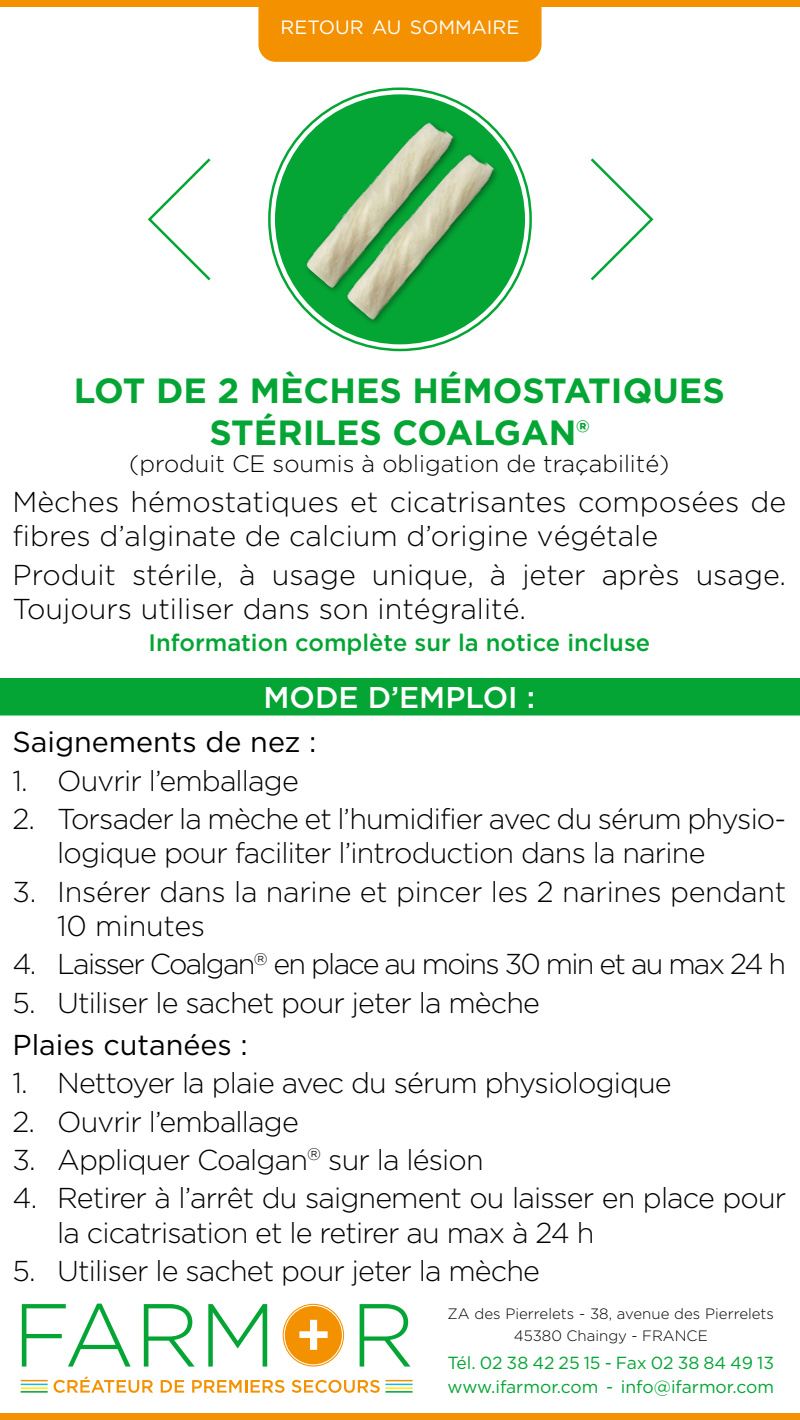
<style>
.page{position:relative;width:800px;height:1420px;background:#fff}
.page>*{position:absolute;margin:0;border:0;box-sizing:border-box;transform-origin:0 0}
.t1{font:700 35px/42px "Gotham";color:#05a535;text-align:center}
.t2{font:500 30px "Gotham";color:#fff}
.t3{font:300 28.75px/34.5px "Gotham";letter-spacing:-.03em;color:#000}
.t4{font:300 28.75px/34.5px "Gotham";color:#000}
.t5{font:300 28.75px/34.5px "Gotham";letter-spacing:-.01em;color:#000}
.t6{font:300 28.75px "Gotham";letter-spacing:-.06em;color:#000}
.t7{font:28.75px "Gotham";color:#000}
.t8{font:300 23.75px "Gotham";color:#000}
.t9{font:500 23.75px "Gotham";color:#05a535}
.t10{font:19.25px "Gotham";color:#fff}
.t11{font:17.5px/23.8px "Gotham";color:#05a535}
.t12{font:300 15px/21.2px "Gotham";color:#000;text-align:center}
.s1{font-weight:400}
</style>
<div class="page">
<div style="left:258px;top:6px;width:284px;height:56px;background:#f39100"></div>
<svg style="left:22px;top:1304px;width:109px;height:63px"></svg>
<svg style="left:144px;top:1304px;width:51px;height:63px"></svg>
<svg style="left:208px;top:1304px;width:59px;height:63px"></svg>
<svg style="left:360px;top:1304px;width:50px;height:63px"></svg>
<svg style="left:54px;top:1376px;width:99px;height:17px"></svg>
<svg style="left:161px;top:1380px;width:23px;height:13px"></svg>
<svg style="left:192px;top:1380px;width:92px;height:13px"></svg>
<svg style="left:292px;top:1380px;width:88px;height:13px"></svg>
<hr style="left:21px;top:1387px;width:27px;height:2px;background:#ffed00">
<hr style="left:386px;top:1387px;width:27px;height:2px;background:#ffed00">
<svg style="left:21px;top:1380px;width:27px;height:5px"></svg>
<svg style="left:386px;top:1380px;width:27px;height:5px"></svg>
<hr style="left:21px;top:1391px;width:27px;height:2px;background:#05a535">
<hr style="left:386px;top:1391px;width:27px;height:2px;background:#05a535">
<svg style="left:283px;top:1304px;width:61px;height:63px"></svg>
<div style="left:0;top:1414px;width:800px;height:6px;background:#f39100"></div>
<div style="left:0;top:0;width:800px;height:6px;background:#f39100"></div>
<div style="left:275px;top:94px;width:250px;height:250px;background:#05a535;border-radius:50%"></div>
<svg style="left:147px;top:158px;width:64px;height:123px"></svg>
<svg style="left:590px;top:158px;width:64px;height:123px"></svg>
<div style="left:0;top:678px;width:800px;height:37px;background:#05a535"></div>
<img style="left:302px;top:116px;width:155px;height:173px">
<div style="left:344px;top:151px;width:157px;height:176px;background:#000;opacity:.35"></div>
<img style="left:343px;top:148px;width:157px;height:173px">
<p class="t10" style="left:281px;top:15px;width:240px">RETOUR AU SOMMAIRE</p>
<p class="t1" style="left:74px;top:369px;width:652px">LOT DE 2 MÈCHES HÉMOSTATIQUES<br>STÉRILES COALGAN®</p>
<p class="t8" style="left:129px;top:451px;width:542px">(produit CE soumis à obligation de traçabilité)</p>
<p class="t4" style="left:12px;top:484px;width:775px">Mèches hémostatiques et cicatrisantes composées de fibres d’alginate de calcium d’origine végétale</p>
<p class="t4" style="left:12px;top:557px;width:775px">Produit stérile, à usage unique, à jeter après usage.<br>Toujours utiliser dans son intégralité.</p>
<p class="t9" style="left:149px;top:630px;width:503px">Information complète sur la notice incluse</p>
<p class="t2" style="left:264px;top:680px;width:273px">MODE D’EMPLOI :</p>
<p class="t7" style="left:12px;top:724px;width:306px">Saignements de nez :</p>
<p class="t3" style="left:12px;top:763px;width:288px">1. Ouvrir l’emballage</p>
<p class="t3" style="left:57px;top:801px;width:731px;text-indent:-45px">2. Torsader la mèche et l’humidifier avec du sérum physio&shy;logique pour faciliter l’introduction dans la narine</p>
<p class="t5" style="left:57px;top:874px;width:731px;text-indent:-45px">3. Insérer dans la narine et pincer les 2 narines pendant<br>10 minutes</p>
<p class="t6" style="left:12px;top:949px;width:775px">4. Laisser Coalgan<sup>®</sup> en place au moins 30 min et au max 24 h</p>
<p class="t3" style="left:13px;top:981px;width:529px;line-height:42.5px">5. Utiliser le sachet pour jeter la mèche<br><span class="s1">Plaies cutanées :</span></p>
<p class="t3" style="left:13px;top:1066px;width:661px">1. Nettoyer la plaie avec du sérum physiologique</p>
<p class="t3" style="left:13px;top:1104px;width:288px">2. Ouvrir l’emballage</p>
<p class="t3" style="left:13px;top:1142px;width:473px">3. Appliquer Coalgan<sup>®</sup> sur la lésion</p>
<p class="t3" style="left:57px;top:1180px;width:731px;text-indent:-45px">4. Retirer à l’arrêt du saignement ou laisser en place pour la cicatrisation et le retirer au max à 24 h</p>
<p class="t3" style="left:13px;top:1253px;width:529px">5. Utiliser le sachet pour jeter la mèche</p>
<p class="t12" style="left:448px;top:1303px;width:328px">ZA des Pierrelets - 38, avenue des Pierrelets<br>45380 Chaingy - FRANCE</p>
<p class="t11" style="left:448px;top:1351px;width:328px">Tél. 02 38 42 25 15 - Fax 02 38 84 49 13 www.ifarmor.com - info@ifarmor.com</p>
</div>
